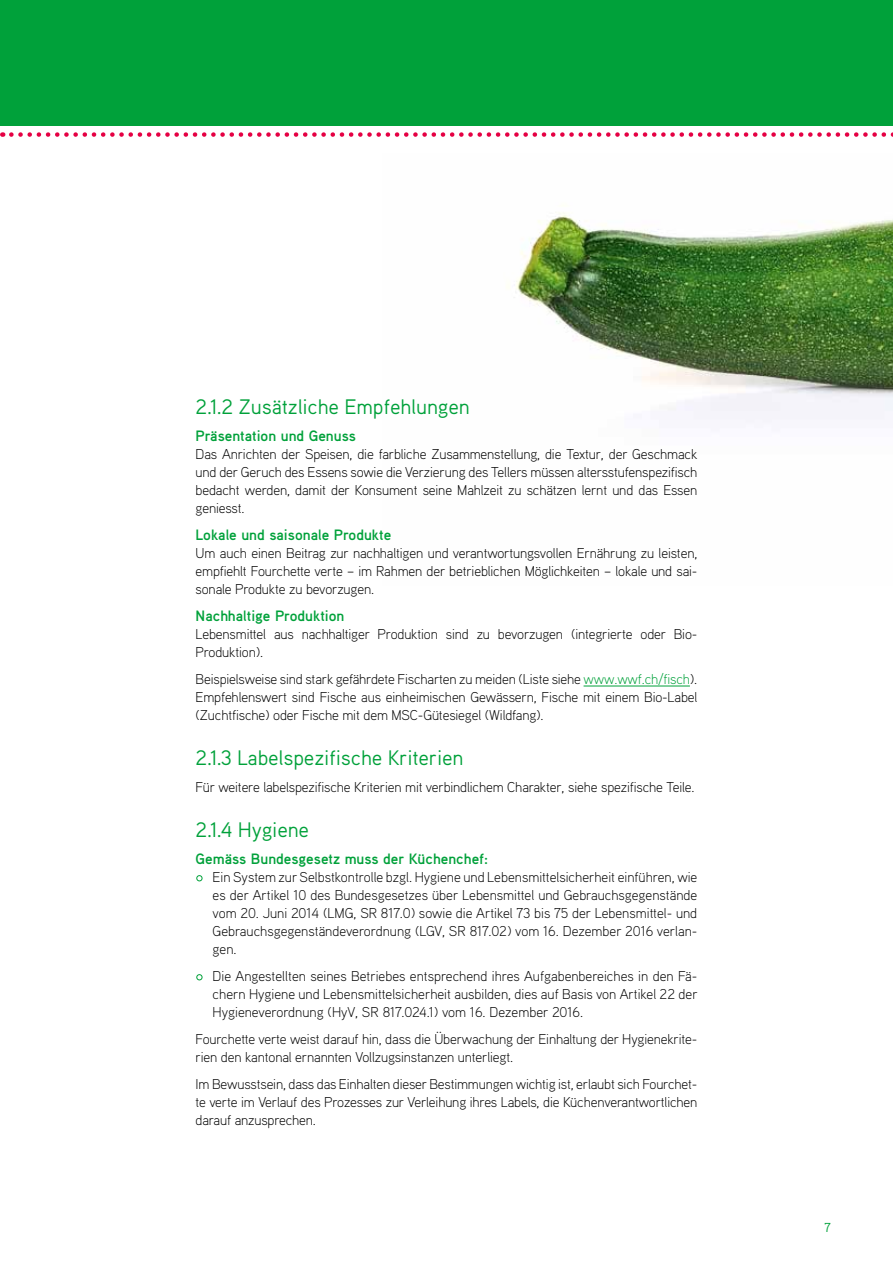
<style>
.page{position:relative;width:893px;height:1263px;background:#fff}
.page>*{position:absolute;margin:0;border:0;box-sizing:border-box;transform-origin:0 0}
.t1{font:21px "Aaux Pro OT";letter-spacing:-.01em;color:#00a13a}
.t2{font:700 15px "Aaux Pro OT";color:#00a13a}
.t3{font:300 14.25px/18px "Aaux Pro OT";letter-spacing:-.01em;color:#000;text-align:justify}
.t4{font:13.05px "Aaux Pro OT";color:#00a13a}
.s1{color:#00a13a}
</style>
<div class="page">
<img style="left:516px;top:213px;width:377px;height:209px">
<svg style="left:11px;top:132px;width:882px;height:5px"></svg>
<div style="left:0;top:0;width:893px;height:126px;background:#00a13a"></div>
<hr style="left:584px;top:685px;width:106px;height:1px;background:#00a13a">
<svg style="left:196px;top:875px;width:6px;height:6px"></svg>
<svg style="left:196px;top:974px;width:6px;height:6px"></svg>
<h1 class="t1" style="left:196px;top:393px;width:276px">2.1.2 Zusätzliche Empfehlungen</h1>
<p class="t2" style="left:196px;top:426px;width:162px">Präsentation und Genuss</p>
<p class="t3" style="left:196px;top:445px;width:503px">Das Anrichten der Speisen, die farbliche Zusammenstellung, die Textur, der Geschmack und der Geruch des Essens sowie die Verzierung des Tellers müssen altersstufenspezifisch bedacht werden, damit der Konsument seine Mahlzeit zu schätzen lernt und das Essen geniesst.</p>
<p class="t2" style="left:196px;top:525px;width:197px">Lokale und saisonale Produkte</p>
<p class="t3" style="left:196px;top:544px;width:503px">Um auch einen Beitrag zur nachhaltigen und verantwortungsvollen Ernährung zu leisten, empfiehlt Fourchette verte – im Rahmen der betrieblichen Möglichkeiten – lokale und sai&shy;sonale Produkte zu bevorzugen.</p>
<p class="t2" style="left:196px;top:606px;width:150px">Nachhaltige Produktion</p>
<p class="t3" style="left:196px;top:625px;width:503px">Lebensmittel aus nachhaltiger Produktion sind zu bevorzugen (integrierte oder Bio-<br>Produktion).</p>
<p class="t3" style="left:196px;top:670px;width:503px">Beispielsweise sind stark gefährdete Fischarten zu meiden (Liste siehe <span class="s1">www.wwf.ch/fisch</span>).<br>Empfehlenswert sind Fische aus einheimischen Gewässern, Fische mit einem Bio-Label (Zuchtfische) oder Fische mit dem MSC-Gütesiegel (Wildfang).</p>
<h1 class="t1" style="left:196px;top:744px;width:269px">2.1.3 Labelspezifische Kriterien</h1>
<p class="t3" style="left:196px;top:778px;width:501px">Für weitere labelspezifische Kriterien mit verbindlichem Charakter, siehe spezifische Teile.</p>
<h1 class="t1" style="left:196px;top:816px;width:115px">2.1.4 Hygiene</h1>
<p class="t2" style="left:196px;top:849px;width:294px">Gemäss Bundesgesetz muss der Küchenchef:</p>
<p class="t3" style="left:213px;top:868px;width:486px">Ein System zur Selbstkontrolle bzgl. Hygiene und Lebensmittelsicherheit einführen, wie es der Artikel 10 des Bundesgesetzes über Lebensmittel und Gebrauchsgegenstände vom 20. Juni 2014 (LMG, SR 817.0) sowie die Artikel 73 bis 75 der Lebensmittel- und Gebrauchsgegenständeverordnung (LGV, SR 817.02) vom 16. Dezember 2016 verlan&shy;gen.</p>
<p class="t3" style="left:213px;top:967px;width:487px">Die Angestellten seines Betriebes entsprechend ihres Aufgabenbereiches in den Fä&shy;chern Hygiene und Lebensmittelsicherheit ausbilden, dies auf Basis von Artikel 22 der Hygieneverordnung (HyV, SR 817.024.1) vom 16. Dezember 2016.</p>
<p class="t3" style="left:196px;top:1030px;width:503px">Fourchette verte weist darauf hin, dass die Überwachung der Einhaltung der Hygienekrite&shy;rien den kantonal ernannten Vollzugsinstanzen unterliegt.</p>
<p class="t3" style="left:196px;top:1075px;width:503px">Im Bewusstsein, dass das Einhalten dieser Bestimmungen wichtig ist, erlaubt sich Fourchet&shy;te verte im Verlauf des Prozesses zur Verleihung ihres Labels, die Küchenverantwortlichen darauf anzusprechen.</p>
<p class="t4" style="left:824px;top:1219px;width:8px">7</p>
</div>
